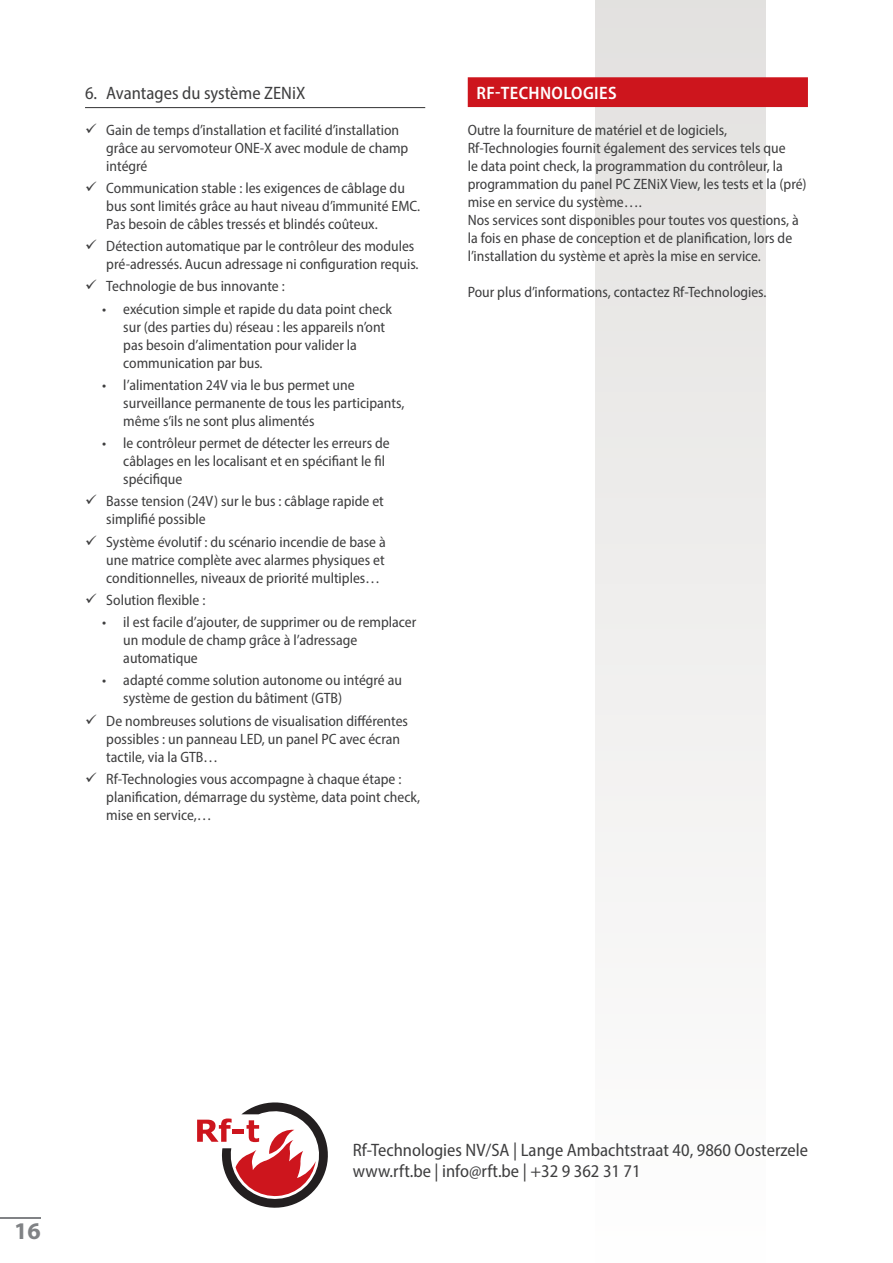
<style>
.page{position:relative;width:893px;height:1263px;background:#fff}
.page>*{position:absolute;margin:0;border:0;box-sizing:border-box;transform-origin:0 0}
.t1{font:700 24px "Myriad Pro";color:#808285}
.Tussentitel_1_Underl{font:semi-condensed 18px "Myriad Pro";color:#3e3e3f}
.Tussentitel_4_Red_wh{font:600 semi-condensed 18px "Myriad Pro";letter-spacing:.02em;color:#fff}
.Body_text{font:semi-condensed 15px/18px "Myriad Pro";color:#3e3e3f}
</style>
<div class="page">
<div style="left:595px;top:0;width:170px;height:1263px;background:linear-gradient(to bottom,#e2e0df,#fefdfd)"></div>
<hr style="left:0;top:1217px;width:41px;height:2px;background:#808285">
<svg style="left:197px;top:1102px;width:131px;height:106px"></svg>
<hr style="left:85px;top:107px;width:340px;height:1px;background:#3e3e3f">
<div style="left:468px;top:77px;width:340px;height:30px;background:#cd151d"></div>
<p class="Tussentitel_1_Underl" style="left:85px;top:81px;width:222px">6. Avantages du système ZENiX</p>
<p class="Body_text" style="left:106px;top:120px;width:304px">Gain de temps d’installation et facilité d’installation grâce au servomoteur ONE-X avec module de champ intégré</p>
<p class="Body_text" style="left:106px;top:179px;width:315px">Communication stable : les exigences de câblage du bus sont limités grâce au haut niveau d’immunité EMC.<br>Pas besoin de câbles tressés et blindés coûteux.</p>
<p class="Body_text" style="left:106px;top:237px;width:314px">Détection automatique par le contrôleur des modules pré-adressés. Aucun adressage ni configuration requis.</p>
<p class="Body_text" style="left:106px;top:277px;width:180px">Technologie de bus innovante :</p>
<p class="Body_text" style="left:123px;top:299px;width:270px;text-indent:-21px">• exécution simple et rapide du data point check sur (des parties du) réseau : les appareils n’ont pas besoin d’alimentation pour valider la communication par bus.</p>
<p class="Body_text" style="left:123px;top:376px;width:283px;text-indent:-21px">• l’alimentation 24V via le bus permet une surveillance permanente de tous les participants, même s’ils ne sont plus alimentés</p>
<p class="Body_text" style="left:123px;top:434px;width:268px;text-indent:-21px">• le contrôleur permet de détecter les erreurs de câblages en les localisant et en spécifiant le fil spécifique</p>
<p class="Body_text" style="left:106px;top:492px;width:279px">Basse tension (24V) sur le bus : câblage rapide et simplifié possible</p>
<p class="Body_text" style="left:106px;top:532px;width:281px;text-align:justify">Système évolutif : du scénario incendie de base à une matrice complète avec alarmes physiques et conditionnelles, niveaux de priorité multiples…</p>
<p class="Body_text" style="left:106px;top:591px;width:101px">Solution flexible :</p>
<p class="Body_text" style="left:123px;top:613px;width:295px;text-indent:-21px">• il est facile d’ajouter, de supprimer ou de remplacer un module de champ grâce à l’adressage automatique</p>
<p class="Body_text" style="left:123px;top:671px;width:280px;text-indent:-21px">• adapté comme solution autonome ou intégré au système de gestion du bâtiment (GTB)</p>
<p class="Body_text" style="left:106px;top:711px;width:303px">De nombreuses solutions de visualisation différentes possibles : un panneau LED, un panel PC avec écran tactile, via la GTB…</p>
<p class="Body_text" style="left:106px;top:770px;width:315px">Rf-Technologies vous accompagne à chaque étape : planification, démarrage du système, data point check, mise en service,…</p>
<p class="Tussentitel_4_Red_wh" style="left:476px;top:81px;width:142px">RF-TECHNOLOGIES</p>
<p class="Body_text" style="left:468px;top:120px;width:340px">Outre la fourniture de matériel et de logiciels, Rf-Technologies fournit également des services tels que<br>le data point check, la programmation du contrôleur, la programmation du panel PC ZENiX View, les tests et la (pré) mise en service du système….</p>
<p class="Body_text" style="left:468px;top:210px;width:333px">Nos services sont disponibles pour toutes vos questions, à la fois en phase de conception et de planification, lors de l’installation du système et après la mise en service.</p>
<p class="Body_text" style="left:468px;top:282px;width:300px">Pour plus d’informations, contactez Rf-Technologies.</p>
<h1 class="t1" style="left:14px;top:1215px;width:28px">16</h1>
<p class="Tussentitel_1_Underl" style="left:353px;top:1139px;width:457px">Rf-Technologies NV/SA | Lange Ambachtstraat 40, 9860 Oosterzele</p>
<p class="Tussentitel_1_Underl" style="left:353px;top:1160px;width:289px">www.rft.be | info@rft.be | +32 9 362 31 71</p>
</div>
